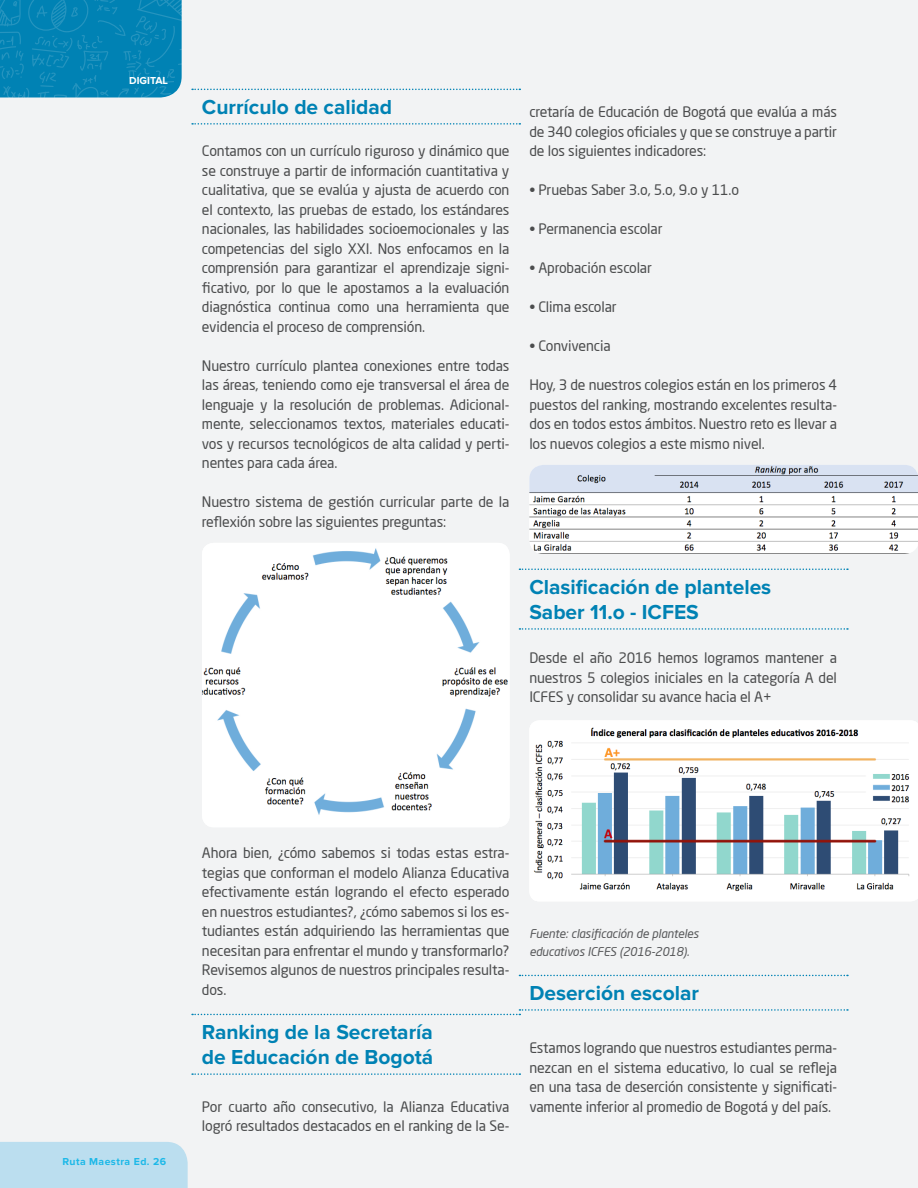
<style>
.page{position:relative;width:918px;height:1188px;background:#f2f3f4}
.page>*{position:absolute;margin:0;border:0;box-sizing:border-box;transform-origin:0 0}
.T2_-_ESP{font:700 21px/25.2px "Proxima Nova";color:#0082b4}
.Body_-_ESP{font:14.25px/19.5px "Neo Sans Pro";letter-spacing:-.01em;color:#4b4c4d;text-align:justify}
.Pie_de_foto{font:italic 12px/18px "Neo Sans Pro";letter-spacing:-.01em;color:#57585a}
.t1{font:700 10.5px "Proxima Nova";letter-spacing:.04em;color:#1fc2f3}
.t2{font:700 10.5px "Proxima Nova";color:#fff}
</style>
<div class="page">
<svg style="left:192px;top:89px;width:328px;height:1px"></svg>
<svg style="left:192px;top:123px;width:328px;height:2px"></svg>
<svg style="left:192px;top:1073px;width:328px;height:2px"></svg>
<svg style="left:519px;top:568px;width:329px;height:2px"></svg>
<svg style="left:519px;top:628px;width:329px;height:2px"></svg>
<svg style="left:519px;top:975px;width:329px;height:1px"></svg>
<svg style="left:192px;top:1009px;width:656px;height:6px"></svg>
<img style="left:202px;top:543px;width:308px;height:284px">
<img style="left:529px;top:465px;width:389px;height:89px">
<img style="left:529px;top:720px;width:389px;height:181px">
<svg style="left:0;top:0;width:182px;height:98px;background:#0785b6"></svg>
<div style="left:0;top:1142px;width:188px;height:46px;background:#bbdeef"></div>
<p class="t2" style="left:129px;top:74px;width:40px">DIGITAL</p>
<p class="T2_-_ESP" style="left:202px;top:95px;width:192px">Currículo de calidad</p>
<p class="Body_-_ESP" style="left:202px;top:141px;width:309px">Contamos con un currículo riguroso y dinámico que se construye a partir de información cuantitativa y cualitativa, que se evalúa y ajusta de acuerdo con el contexto, las pruebas de estado, los estándares nacionales, las habilidades socioemocionales y las competencias del siglo XXI. Nos enfocamos en la comprensión para garantizar el aprendizaje signi&shy;ficativo, por lo que le apostamos a la evaluación diagnóstica continua como una herramienta que evidencia el proceso de comprensión.</p>
<p class="Body_-_ESP" style="left:202px;top:355px;width:309px">Nuestro currículo plantea conexiones entre todas las áreas, teniendo como eje transversal el área de lenguaje y la resolución de problemas. Adicional&shy;mente, seleccionamos textos, materiales educati&shy;vos y recursos tecnológicos de alta calidad y perti&shy;nentes para cada área.</p>
<p class="Body_-_ESP" style="left:202px;top:492px;width:309px">Nuestro sistema de gestión curricular parte de la reflexión sobre las siguientes preguntas:</p>
<p class="Body_-_ESP" style="left:529px;top:102px;width:309px">cretaría de Educación de Bogotá que evalúa a más de 340 colegios oficiales y que se construye a partir de los siguientes indicadores:</p>
<p class="Body_-_ESP" style="left:529px;top:180px;width:211px">• Pruebas Saber 3.o, 5.o, 9.o y 11.o</p>
<p class="Body_-_ESP" style="left:529px;top:219px;width:135px">• Permanencia escolar</p>
<p class="Body_-_ESP" style="left:529px;top:258px;width:124px">• Aprobación escolar</p>
<p class="Body_-_ESP" style="left:529px;top:297px;width:89px">• Clima escolar</p>
<p class="Body_-_ESP" style="left:529px;top:336px;width:83px">• Convivencia</p>
<p class="Body_-_ESP" style="left:529px;top:375px;width:309px">Hoy, 3 de nuestros colegios están en los primeros 4 puestos del ranking, mostrando excelentes resulta&shy;dos en todos estos ámbitos. Nuestro reto es llevar a los nuevos colegios a este mismo nivel.</p>
<p class="T2_-_ESP" style="left:529px;top:575px;width:243px">Clasificación de planteles<br>Saber 11.o - ICFES</p>
<p class="Body_-_ESP" style="left:529px;top:648px;width:309px">Desde el año 2016 hemos logramos mantener a nuestros 5 colegios iniciales en la categoría A del ICFES y consolidar su avance hacia el A+</p>
<p class="t1" style="left:62px;top:1156px;width:105px">Ruta Maestra Ed. 26</p>
<p class="Body_-_ESP" style="left:202px;top:843px;width:309px">Ahora bien, ¿cómo sabemos si todas estas estra&shy;tegias que conforman el modelo Alianza Educativa efectivamente están logrando el efecto esperado en nuestros estudiantes?, ¿cómo sabemos si los es&shy;tudiantes están adquiriendo las herramientas que necesitan para enfrentar el mundo y transformarlo?<br>Revisemos algunos de nuestros principales resulta&shy;dos.</p>
<p class="T2_-_ESP" style="left:202px;top:1020px;width:233px">Ranking de la Secretaría de Educación de Bogotá</p>
<p class="Body_-_ESP" style="left:202px;top:1096px;width:309px">Por cuarto año consecutivo, la Alianza Educativa logró resultados destacados en el ranking de la Se-</p>
<p class="Pie_de_foto" style="left:529px;top:924px;width:171px">Fuente: clasificación de planteles educativos ICFES (2016-2018).</p>
<p class="T2_-_ESP" style="left:529px;top:981px;width:171px">Deserción escolar</p>
<p class="Body_-_ESP" style="left:529px;top:1038px;width:309px">Estamos logrando que nuestros estudiantes perma&shy;nezcan en el sistema educativo, lo cual se refleja en una tasa de deserción consistente y significati&shy;vamente inferior al promedio de Bogotá y del país.</p>
</div>
